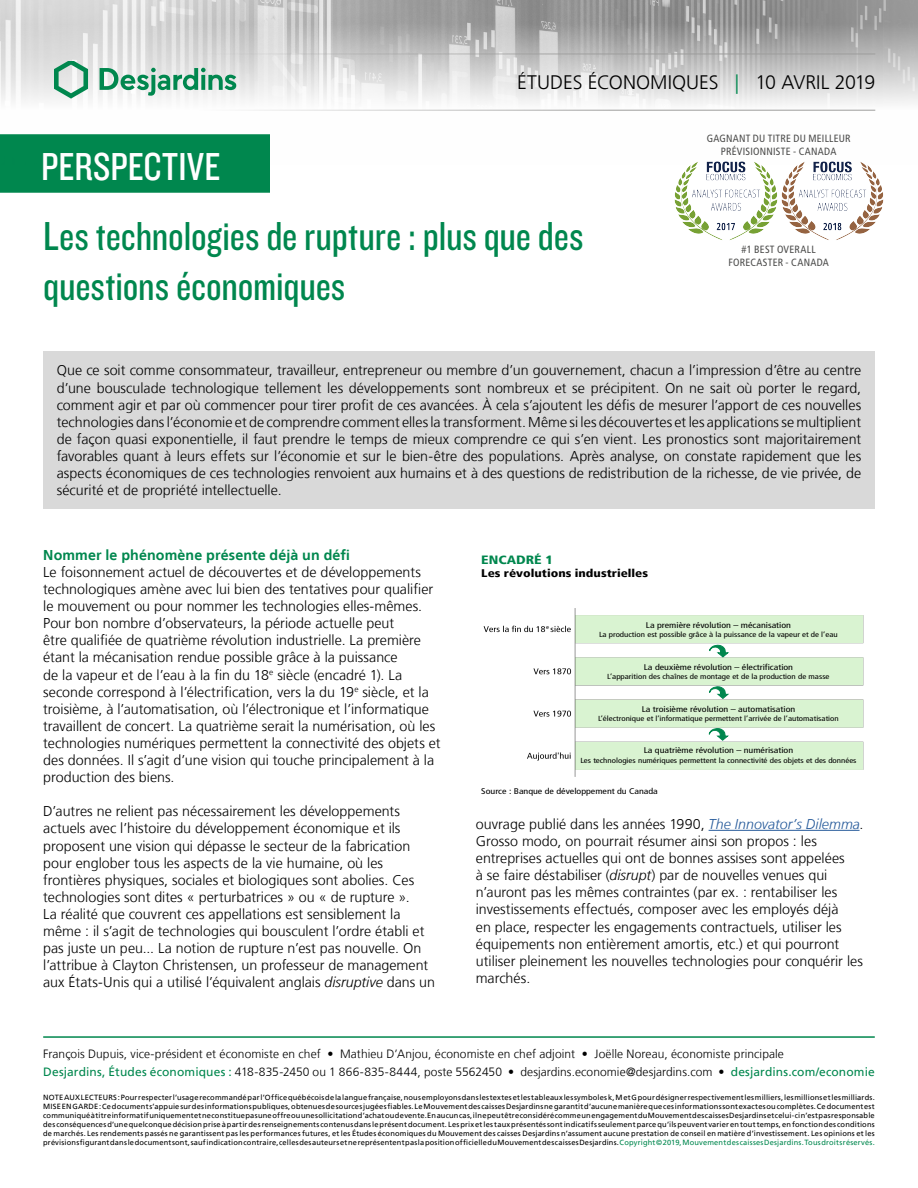
<style>
.page{position:relative;width:918px;height:1188px;background:#fff}
.page>*{position:absolute;margin:0;border:0;box-sizing:border-box;transform-origin:0 0}
.t1{font:42px "Knockout 29 Junior Ltweight";letter-spacing:-.005em;color:#00874e}
.t2{font:40.5px "Knockout 29 Junior Ltweight";letter-spacing:.005em;color:#fff}
.t3{font:300 19.5px "Frutiger LT";color:#000}
.t4{font:300 14.25px/17.1px "Frutiger LT";color:#000}
.t5{font:700 14.25px "Frutiger LT";letter-spacing:.005em;color:#00874e}
.t6{font:300 12px/18.1px "Frutiger LT";letter-spacing:.005em;color:#000}
.t7{font:900 condensed 12px "Frutiger LT";color:#00874e;scale:1.2 1}
.t8{font:900 condensed 11.1px "Frutiger LT";color:#000;scale:1.2 1}
.t9{font:condensed 10.5px/12.6px "Frutiger LT";letter-spacing:.025em;color:#4a4a49;text-align:center}
.t10{font:condensed 8.25px "Frutiger LT";color:#000;scale:1.2 1}
.t11{font:7.5px/9px "Frutiger LT";letter-spacing:.025em;color:#000;text-align:justify}
.t12{font:condensed 7.35px "Frutiger LT";color:#000;scale:1.2 1}
.t13{font:condensed 5.55px "Frutiger LT";color:#000;scale:1.2 1}
.s1{color:#00874e}
.s2{font-style:italic}
.s3{font-style:italic;color:#275b9b}
.s4{font-weight:400;color:#00874e}
</style>
<div class="page">
<div style="left:0;top:135px;width:269px;height:57px;background:#00874e"></div>
<div style="left:0;top:134px;width:270px;height:59px;border:2px solid #00874e"></div>
<hr style="left:43px;top:1036px;width:832px;height:2px;background:#00874e">
<img style="left:0;top:0;width:918px;height:164px">
<hr style="left:43px;top:54px;width:832px;height:1px;background:#9d9d9c">
<hr style="left:43px;top:110px;width:832px;height:1px;background:#9d9d9c">
<svg style="left:54px;top:61px;width:34px;height:38px"></svg>
<svg style="left:100px;top:68px;width:136px;height:28px"></svg>
<img style="left:483px;top:608px;width:381px;height:169px">
<div style="left:43px;top:351px;width:832px;height:158px;background:#d9d9d9"></div>
<hr style="left:709px;top:830px;width:151px;height:1px;background:#275b9b">
<img style="left:672px;top:158px;width:213px;height:82px">
<svg style="left:709px;top:645px;width:19px;height:12px"></svg>
<svg style="left:709px;top:686px;width:19px;height:13px"></svg>
<svg style="left:709px;top:728px;width:19px;height:13px"></svg>
<h2 class="t2" style="left:41px;top:140px;width:181px">PERSPECTIVE</h2>
<h3 class="t3" style="left:517px;top:72px;width:360px">ÉTUDES ÉCONOMIQUES <span class="s1">|</span> 10 AVRIL 2019</h3>
<p class="t9" style="left:707px;top:132px;width:145px">GAGNANT DU TITRE DU MEILLEUR<br>PRÉVISIONNISTE - CANADA</p>
<p class="t1" style="left:43px;top:209px;width:542px">Les technologies de rupture : plus que des</p>
<h1 class="t1" style="left:43px;top:259px;width:304px">questions économiques</h1>
<p class="t9" style="left:728px;top:243px;width:102px">#1 BEST OVERALL<br>FORECASTER - CANADA</p>
<p class="t4" style="left:57px;top:362px;width:806px">Que ce soit comme consommateur, travailleur, entrepreneur ou membre d’un gouvernement, chacun a l’impression d’être au centre d’une bousculade technologique tellement les développements sont nombreux et se précipitent. On ne sait où porter le regard,</p>
<p class="t4" style="left:57px;top:396px;width:806px">comment agir et par où commencer pour tirer profit de ces avancées. À cela s’ajoutent les défis de mesurer l’apport de ces nouvelles</p>
<p class="t4" style="left:57px;top:414px;width:806px">technologies dans l’économie et de comprendre comment elles la transforment. Même si les découvertes et les applications se multiplient de façon quasi exponentielle, il faut prendre le temps de mieux comprendre ce qui s’en vient. Les pronostics sont majoritairement</p>
<p class="t4" style="left:57px;top:448px;width:806px">favorables quant à leurs effets sur l’économie et sur le bien-être des populations. Après analyse, on constate rapidement que les</p>
<p class="t4" style="left:57px;top:465px;width:806px">aspects économiques de ces technologies renvoient aux humains et à des questions de redistribution de la richesse, de vie privée, de sécurité et de propriété intellectuelle.</p>
<h5 class="t5" style="left:43px;top:547px;width:308px">Nommer le phénomène présente déjà un défi</h5>
<p class="t4" style="left:43px;top:564px;width:379px">Le foisonnement actuel de découvertes et de développements</p>
<p class="t4" style="left:43px;top:581px;width:392px">technologiques amène avec lui bien des tentatives pour qualifier</p>
<p class="t4" style="left:43px;top:598px;width:381px">le mouvement ou pour nommer les technologies elles-mêmes.<br>Pour bon nombre d’observateurs, la période actuelle peut</p>
<p class="t4" style="left:43px;top:632px;width:379px">être qualifiée de quatrième révolution industrielle. La première</p>
<p class="t4" style="left:43px;top:649px;width:356px">étant la mécanisation rendue possible grâce à la puissance</p>
<p class="t4" style="left:43px;top:666px;width:399px">de la vapeur et de l’eau à la fin du 18<sup>e</sup> siècle (encadré 1). La seconde correspond à l’électrification, vers la du 19<sup>e</sup> siècle, et la troisième, à l’automatisation, où l’électronique et l’informatique travaillent de concert. La quatrième serait la numérisation, où les technologies numériques permettent la connectivité des objets et des données. Il s’agit d’une vision qui touche principalement à la production des biens.</p>
<p class="t4" style="left:43px;top:803px;width:393px">D’autres ne relient pas nécessairement les développements actuels avec l’histoire du développement économique et ils proposent une vision qui dépasse le secteur de la fabrication pour englober tous les aspects de la vie humaine, où les frontières physiques, sociales et biologiques sont abolies. Ces technologies sont dites « perturbatrices » ou « de rupture ».<br>La réalité que couvrent ces appellations est sensiblement la même : il s’agit de technologies qui bousculent l’ordre établi et pas juste un peu... La notion de rupture n’est pas nouvelle. On l’attribue à Clayton Christensen, un professeur de management aux États-Unis qui a utilisé l’équivalent anglais <span class="s2">disruptive</span> dans un</p>
<h6 class="t7" style="left:481px;top:552px;width:61px">ENCADRÉ 1</h6>
<p class="t8" style="left:481px;top:567px;width:140px">Les révolutions industrielles</p>
<p class="t13" style="left:546px;top:624px;width:4px">e</p>
<p class="t10" style="left:646px;top:620px;width:122px">La première révolution – mécanisation</p>
<p class="t12" style="left:599px;top:630px;width:200px">La production est possible grâce à la puissance de la vapeur et de l’eau</p>
<p class="t10" style="left:644px;top:662px;width:126px">La deuxième révolution – électrification</p>
<p class="t12" style="left:607px;top:672px;width:187px">L’apparition des chaînes de montage et de la production de masse</p>
<p class="t10" style="left:642px;top:704px;width:129px">La troisième révolution – automatisation</p>
<p class="t12" style="left:598px;top:714px;width:202px">L’électronique et l’informatique permettent l’arrivée de l’automatisation</p>
<p class="t10" style="left:644px;top:746px;width:126px">La quatrième révolution – numérisation</p>
<p class="t12" style="left:580px;top:756px;width:232px">Les technologies numériques permettent la connectivité des objets et des données</p>
<p class="t10" style="left:481px;top:786px;width:149px">Source : Banque de développement du Canada</p>
<p class="t4" style="left:476px;top:816px;width:389px">ouvrage publié dans les années 1990, <span class="s3">The Innovator’s Dilemma</span>.<br>Grosso modo, on pourrait résumer ainsi son propos : les entreprises actuelles qui ont de bonnes assises sont appelées<br>à se faire déstabiliser (<span class="s2">disrupt</span>) par de nouvelles venues qui n’auront pas les mêmes contraintes (par ex. : rentabiliser les investissements effectués, composer avec les employés déjà<br>en place, respecter les engagements contractuels, utiliser les</p>
<p class="t4" style="left:476px;top:935px;width:365px">équipements non entièrement amortis, etc.) et qui pourront</p>
<p class="t4" style="left:476px;top:952px;width:389px">utiliser pleinement les nouvelles technologies pour conquérir les marchés.</p>
<p class="t6" style="left:43px;top:1045px;width:833px">François Dupuis, vice-président et économiste en chef • Mathieu D’Anjou, économiste en chef adjoint • Joëlle Noreau, économiste principale<br><span class="s4">Desjardins, Études économiques :</span> 418-835-2450 ou 1 866-835-8444, poste 5562450 • desjardins.economie@desjardins.com • <span class="s4">desjardins.com/economie</span></p>
<p class="t11" style="left:43px;top:1093px;width:833px">NOTE AUX LECTEURS: Pour respecter l’usage recommandé par l’Office québécois de la langue française, nous employons dans les textes et les tableaux les symboles k, M et G pour désigner respectivement les milliers, les millions et les milliards.<br>MISE EN GARDE: Ce document s’appuie sur des informations publiques, obtenues de sources jugées fiables. Le Mouvement des caisses Desjardins ne garantit d’aucune manière que ces informations sont exactes ou complètes. Ce document est communiqué à titre informatif uniquement et ne constitue pas une offre ou une sollicitation d’achat ou de vente. En aucun cas, il ne peut être considéré comme un engagement du Mouvement des caisses Desjardins et celui-ci n’est pas responsable des conséquences d’une quelconque décision prise à partir des renseignements contenus dans le présent document. Les prix et les taux présentés sont indicatifs seulement parce qu’ils peuvent varier en tout temps, en fonction des conditions de marchés. Les rendements passés ne garantissent pas les performances futures, et les Études économiques du Mouvement des caisses Desjardins n’assument aucune prestation de conseil en matière d’investissement. Les opinions et les prévisions figurant dans le document sont, sauf indication contraire, celles des auteurs et ne représentent pas la position officielle du Mouvement des caisses Desjardins. <span class="s1">Copyright©2019, Mouvement des caisses Desjardins. Tous droits réservés.</span></p>
</div>
